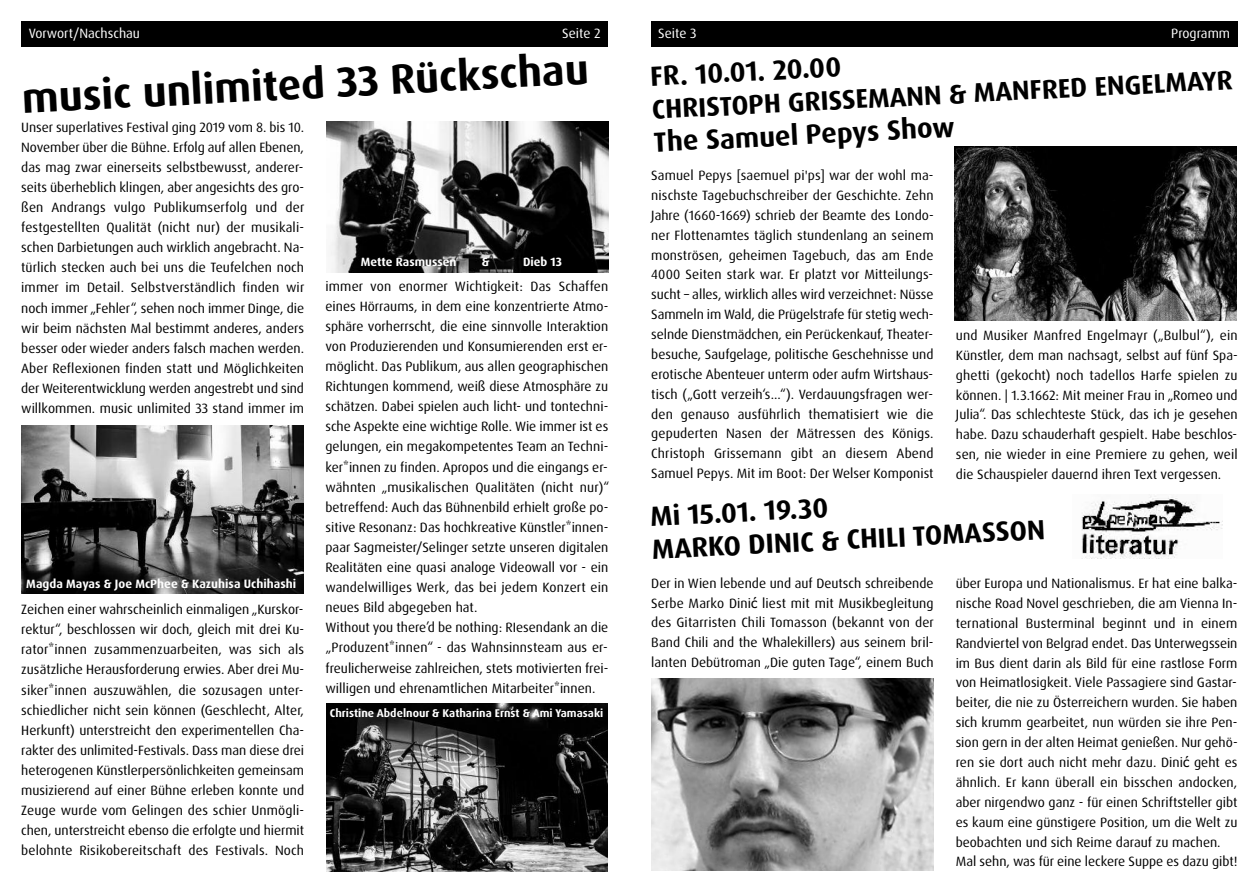
<style>
.page{position:relative;width:1259px;height:893px;background:#fff}
.page>*{position:absolute;margin:0;border:0;box-sizing:border-box;transform-origin:0 0}
.t1{font:700 42px "Dax OT";color:#000}
.t2{font:700 27.75px/33px "Dax OT";color:#000}
.t3{font:700 27px "Dax OT";color:#000}
.t4{font:13.5px/20.1px "Dax OT";color:#000;text-align:justify}
.t5{font:13.5px "Dax OT";color:#fff}
.t6{font:700 12.15px "Dax OT";color:#fff}
.t7{font:700 12px "Dax OT";color:#fff}
.t8{font:700 11.25px "Dax OT";color:#fff}
.s1{font-family:"Tahoma"}
</style>
<div class="page">
<div style="left:651px;top:21px;width:586px;height:26px;background:#000"></div>
<img style="left:652px;top:679px;width:281px;height:192px">
<img style="left:955px;top:146px;width:281px;height:174px">
<img style="left:1081px;top:494px;width:141px;height:64px">
<div style="left:21px;top:21px;width:587px;height:26px;background:#000"></div>
<img style="left:326px;top:121px;width:282px;height:151px">
<img style="left:22px;top:425px;width:281px;height:169px">
<img style="left:327px;top:703px;width:280px;height:169px">
<p class="t5" style="left:29px;top:27px;width:113px">Vorwort/Nachschau</p>
<p class="t5" style="left:562px;top:27px;width:40px">Seite 2</p>
<h1 class="t1" style="left:21px;top:81px;width:569px;rotate:-3deg">music unlimited 33 Rückschau</h1>
<p class="t4" style="left:21px;top:118px;width:285px">Unser superlatives Festival ging 2019 vom 8. bis 10.<br>November über die Bühne. Erfolg auf allen Ebenen, das mag zwar einerseits selbstbewusst, anderer&shy;seits überheblich klingen, aber angesichts des gro&shy;ßen Andrangs vulgo Publikumserfolg und der festgestellten Qualität (nicht nur) der musikali&shy;schen Darbietungen auch wirklich angebracht. Na&shy;türlich stecken auch bei uns die Teufelchen noch immer im Detail. Selbstverständlich finden wir noch immer „Fehler“, sehen noch immer Dinge, die wir beim nächsten Mal bestimmt anderes, anders besser oder wieder anders falsch machen werden.<br>Aber Reflexionen finden statt und Möglichkeiten der Weiterentwicklung werden angestrebt und sind willkommen. music unlimited 33 stand immer im</p>
<p class="t7" style="left:361px;top:256px;width:97px">Mette Rasmussen</p>
<p class="t7" style="left:482px;top:256px;width:9px">&amp;</p>
<p class="t7" style="left:523px;top:256px;width:41px">Dieb 13</p>
<p class="t4" style="left:325px;top:277px;width:285px;text-align:left">immer von enormer Wichtigkeit: Das Schaffen eines Hörraums, in dem eine konzentrierte Atmo&shy;sphäre vorherrscht, die eine sinnvolle Interaktion von Produzierenden und Konsumierenden erst er&shy;möglicht. Das Publikum, aus allen geographischen Richtungen kommend, weiß diese Atmosphäre zu schätzen. Dabei spielen auch licht- und tontechni&shy;sche Aspekte eine wichtige Rolle. Wie immer ist es gelungen, ein megakompetentes Team an Techni&shy;ker*innen zu finden. Apropos und die eingangs er&shy;wähnten „musikalischen Qualitäten (nicht nur)“ betreffend: Auch das Bühnenbild erhielt große po&shy;sitive Resonanz: Das hochkreative Künstler*innen&shy;paar Sagmeister/Selinger setzte unseren digitalen Realitäten eine quasi analoge Videowall vor - ein wandelwilliges Werk, das bei jedem Konzert ein neues Bild abgegeben hat.<br>Without you there’d be nothing: RIesendank an die „Produzent*innen“ - das Wahnsinnsteam aus er&shy;freulicherweise zahlreichen, stets motivierten frei&shy;willigen und ehrenamtlichen Mitarbeiter*innen.</p>
<p class="t6" style="left:26px;top:578px;width:271px">Magda Mayas &amp; Joe McPhee &amp; Kazuhisa Uchihashi</p>
<p class="t4" style="left:21px;top:600px;width:284px">Zeichen einer wahrscheinlich einmaligen „Kurskor&shy;rektur“, beschlossen wir doch, gleich mit drei Ku&shy;rator*innen zusammenzuarbeiten, was sich als zusätzliche Herausforderung erwies. Aber drei Mu&shy;siker*innen auszuwählen, die sozusagen unter&shy;schiedlicher nicht sein können (Geschlecht, Alter, Herkunft) unterstreicht den experimentellen Cha&shy;rakter des unlimited-Festivals. Dass man diese drei heterogenen Künstlerpersönlichkeiten gemeinsam musizierend auf einer Bühne erleben konnte und Zeuge wurde vom Gelingen des schier Unmögli&shy;chen, unterstreicht ebenso die erfolgte und hiermit belohnte Risikobereitschaft des Festivals. Noch</p>
<p class="t8" style="left:330px;top:708px;width:275px">Christine Abdelnour &amp; Katharina Ernst &amp; Ami Yamasaki</p>
<p class="t5" style="left:658px;top:27px;width:40px">Seite 3</p>
<p class="t5" style="left:1171px;top:27px;width:60px">Programm</p>
<h2 class="t2" style="left:649px;top:62px;width:193px;rotate:-3deg">FR. 10.01. 20.00</h2>
<h3 class="t3" style="left:651px;top:98px;width:583px;rotate:-3deg">CHRISTOPH GRISSEMANN &amp; MANFRED ENGELMAYR</h3>
<h2 class="t2" style="left:653px;top:128px;width:303px;rotate:-3deg">The Samuel Pepys Show</h2>
<p class="t4" style="left:651px;top:166px;width:284px">Samuel Pepys [saemuel pi'ps] war der wohl ma&shy;nischste Tagebuchschreiber der Geschichte. Zehn Jahre (1660-1669) schrieb der Beamte des Londo&shy;ner Flottenamtes täglich stundenlang an seinem monströsen, geheimen Tagebuch, das am Ende 4000 Seiten stark war. Er platzt vor Mitteilungs&shy;sucht – alles, wirklich alles wird verzeichnet: Nüsse Sammeln im Wald, die Prügelstrafe für stetig wech&shy;selnde Dienstmädchen, ein Perückenkauf, Theater&shy;besuche, Saufgelage, politische Geschehnisse und erotische Abenteuer unterm oder aufm Wirtshaus&shy;tisch („Gott verzeih‘s...“). Verdauungsfragen wer&shy;den genauso ausführlich thematisiert wie die gepuderten Nasen der Mätressen des Königs.<br>Christoph Grissemann gibt an diesem Abend Samuel Pepys. Mit im Boot: Der Welser Komponist</p>
<p class="t4" style="left:956px;top:326px;width:283px">und Musiker Manfred Engelmayr („Bulbul“), ein Künstler, dem man nachsagt, selbst auf fünf Spa&shy;ghetti (gekocht) noch tadellos Harfe spielen zu können. | 1.3.1662: Mit meiner Frau in „Romeo und Julia“. Das schlechteste Stück, das ich je gesehen habe. Dazu schauderhaft gespielt. Habe beschlos&shy;sen, nie wieder in eine Premiere zu gehen, weil die Schauspieler dauernd ihren Text vergessen.</p>
<h2 class="t2" style="left:649px;top:502px;width:395px;rotate:-3deg">Mi 15.01. 19.30<br>MARKO DINIC &amp; CHILI TOMASSON</h2>
<p class="t4" style="left:651px;top:574px;width:284px">Der in Wien lebende und auf Deutsch schreibende Serbe Marko Dini<span class="s1">ć</span> liest mit mit Musikbegleitung des Gitarristen Chili Tomasson (bekannt von der Band Chili and the Whalekillers) aus seinem bril&shy;lanten Debütroman „Die guten Tage“, einem Buch</p>
<p class="t4" style="left:955px;top:574px;width:283px;text-align:left">über Europa und Nationalismus. Er hat eine balka&shy;nische Road Novel geschrieben, die am Vienna In&shy;ternational Busterminal beginnt und in einem Randviertel von Belgrad endet. Das Unterwegssein im Bus dient darin als Bild für eine rastlose Form von Heimatlosigkeit. Viele Passagiere sind Gastar&shy;beiter, die nie zu Österreichern wurden. Sie haben sich krumm gearbeitet, nun würden sie ihre Pen&shy;sion gern in der alten Heimat genießen. Nur gehö&shy;ren sie dort auch nicht mehr dazu. Dini<span class="s1">ć</span> geht es ähnlich. Er kann überall ein bisschen andocken, aber nirgendwo ganz - für einen Schriftsteller gibt es kaum eine günstigere Position, um die Welt zu beobachten und sich Reime darauf zu machen.<br>Mal sehn, was für eine leckere Suppe es dazu gibt!</p>
</div>
